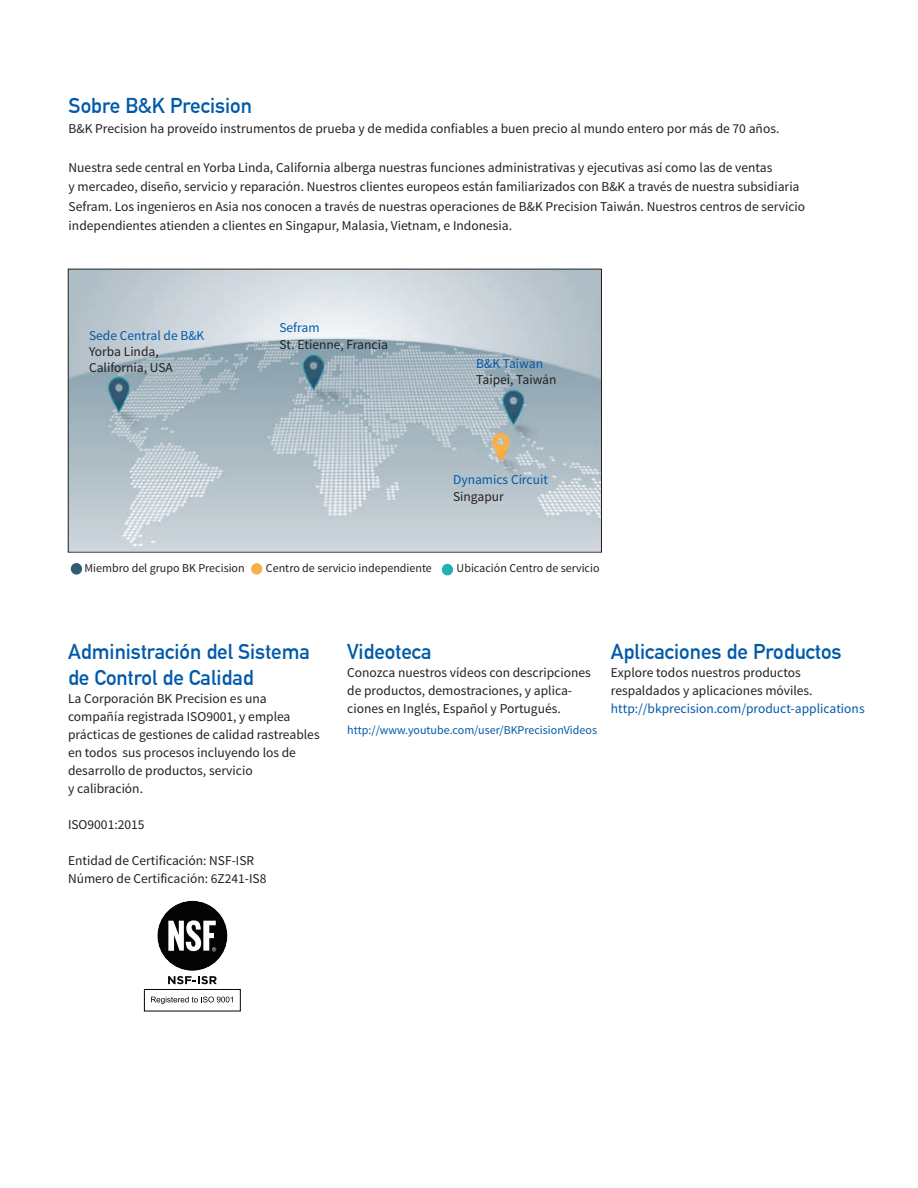
<style>
.page{position:relative;width:918px;height:1188px;background:#fff}
.page>*{position:absolute;margin:0;border:0;box-sizing:border-box;transform-origin:0 0}
.t1{font:700 21px/25.2px "DIN Alternate";color:#0159a9}
.t2{font:13.5px/18px "Source Sans Pro";color:#231f20}
.t3{font:13.5px "Source Sans Pro";color:#0159a9}
.t4{font:12px "Source Sans Pro";color:#231f20}
.t5{font:12px "Source Sans Pro";color:#0159a9}
</style>
<div class="page">
<img style="left:70px;top:271px;width:530px;height:279px">
<div style="left:68px;top:269px;width:534px;height:283px;border:1px solid #231f20"></div>
<svg style="left:151px;top:997px;width:82px;height:7px"></svg>
<div style="left:144px;top:989px;width:97px;height:23px;border:1px solid #040503"></div>
<svg style="left:157px;top:900px;width:71px;height:84px"></svg>
<div style="left:71px;top:563px;width:11px;height:12px;background:#2f5c75;border-radius:50%"></div>
<div style="left:251px;top:563px;width:11px;height:12px;background:#f8b149;border-radius:50%"></div>
<div style="left:442px;top:564px;width:11px;height:11px;background:#1fb0b8;border-radius:50%"></div>
<h1 class="t1" style="left:69px;top:92px;width:185px">Sobre B&amp;K Precision</h1>
<p class="t2" style="left:69px;top:120px;width:712px">B&amp;K Precision ha proveído instrumentos de prueba y de medida confiables a buen precio al mundo entero por más de 70 años.</p>
<p class="t2" style="left:69px;top:158px;width:738px;line-height:19.5px">Nuestra sede central en Yorba Linda, California alberga nuestras funciones administrativas y ejecutivas así como las de ventas<br>y mercadeo, diseño, servicio y reparación. Nuestros clientes europeos están familiarizados con B&amp;K a través de nuestra subsidiaria Sefram. Los ingenieros en Asia nos conocen a través de nuestras operaciones de B&amp;K Precision Taiwán. Nuestros centros de servicio independientes atienden a clientes en Singapur, Malasia, Vietnam, e Indonesia.</p>
<p class="t3" style="left:89px;top:327px;width:117px">Sede Central de B&amp;K</p>
<p class="t2" style="left:89px;top:343px;width:85px;line-height:16.2px">Yorba Linda,<br>California, USA</p>
<p class="t3" style="left:279px;top:320px;width:42px">Sefram</p>
<p class="t2" style="left:279px;top:335px;width:110px">St. Etienne, Francia</p>
<p class="t3" style="left:476px;top:355px;width:68px">B&amp;K Taiwan</p>
<p class="t2" style="left:476px;top:371px;width:82px">Taipei, Taiwán</p>
<p class="t3" style="left:453px;top:472px;width:96px">Dynamics Circuit</p>
<p class="t2" style="left:453px;top:487px;width:52px">Singapur</p>
<p class="t4" style="left:85px;top:560px;width:162px">Miembro del grupo BK Precision</p>
<p class="t4" style="left:266px;top:560px;width:167px">Centro de servicio independiente</p>
<p class="t4" style="left:457px;top:561px;width:144px">Ubicación Centro de servicio</p>
<h1 class="t1" style="left:68px;top:638px;width:244px">Administración del Sistema de Control de Calidad</h1>
<p class="t2" style="left:68px;top:689px;width:253px">La Corporación BK Precision es una compañía registrada ISO9001, y emplea prácticas de gestiones de calidad rastreables en todos sus procesos incluyendo los de desarrollo de productos, servicio<br>y calibración.</p>
<p class="t2" style="left:68px;top:815px;width:78px">ISO9001:2015</p>
<p class="t2" style="left:68px;top:851px;width:200px">Entidad de Certificación: NSF-ISR<br>Número de Certificación: 6Z241-IS8</p>
<h1 class="t1" style="left:347px;top:638px;width:86px">Videoteca</h1>
<p class="t2" style="left:347px;top:664px;width:245px">Conozca nuestros vídeos con descripciones de productos, demostraciones, y aplica&shy;ciones en Inglés, Español y Portugués.</p>
<p class="t5" style="left:347px;top:722px;width:251px">http://www.youtube.com/user/BKPrecisionVideos</p>
<h1 class="t1" style="left:611px;top:638px;width:232px">Aplicaciones de Productos</h1>
<p class="t2" style="left:611px;top:664px;width:203px">Explore todos nuestros productos respaldados y aplicaciones móviles.</p>
<p class="t3" style="left:611px;top:701px;width:255px">http://bkprecision.com/product-applications</p>
</div>
